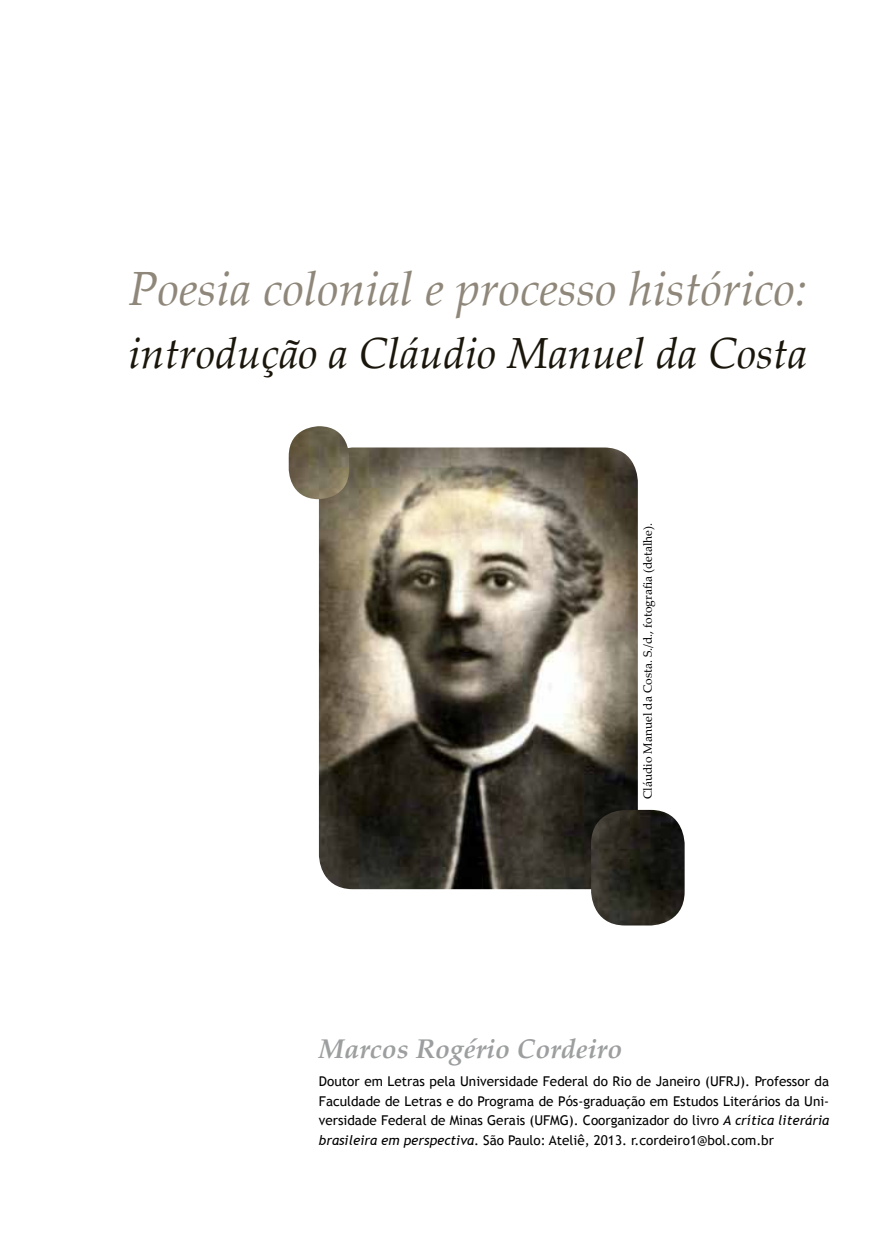
<style>
.page{position:relative;width:893px;height:1234px;background:#fff}
.page>*{position:absolute;margin:0;border:0;box-sizing:border-box;transform-origin:0 0}
.t1{font:italic 48px "Palatino Linotype";color:#8f877a}
.t2{font:italic 43.5px "Palatino Linotype";color:#1a160b}
.t3{font:italic 700 27px "Palatino Linotype";color:#9c9e9f}
.t4{font:13.5px/19.5px "Trebuchet MS";color:#000;text-align:justify}
.t5{font:12px "Palatino Linotype";color:#000}
.s1{font-style:italic}
</style>
<div class="page">
<img style="left:319px;top:447px;width:319px;height:442px">
<img style="left:591px;top:809px;width:94px;height:116px">
<img style="left:289px;top:426px;width:60px;height:73px">
<h1 class="t1" style="left:128px;top:254px;width:680px">Poesia colonial e processo histórico:</h1>
<h2 class="t2" style="left:128px;top:322px;width:680px">introdução a Cláudio Manuel da Costa</h2>
<p class="t5" style="left:639px;top:799px;width:278px;rotate:-90deg">Cláudio Manuel da Costa. S./d., fotografia (detalhe).</p>
<h3 class="t3" style="left:319px;top:1029px;width:305px">Marcos Rogério Cordeiro</h3>
<p class="t4" style="left:319px;top:1071px;width:512px">Doutor em Letras pela Universidade Federal do Rio de Janeiro (UFRJ). Professor da Faculdade de Letras e do Programa de Pós-graduação em Estudos Literários da Uni&shy;versidade Federal de Minas Gerais (UFMG). Coorganizador do livro <span class="s1">A crítica literária brasileira em perspectiva</span>. São Paulo: Ateliê, 2013. r.cordeiro1@bol.com.br</p>
</div>
